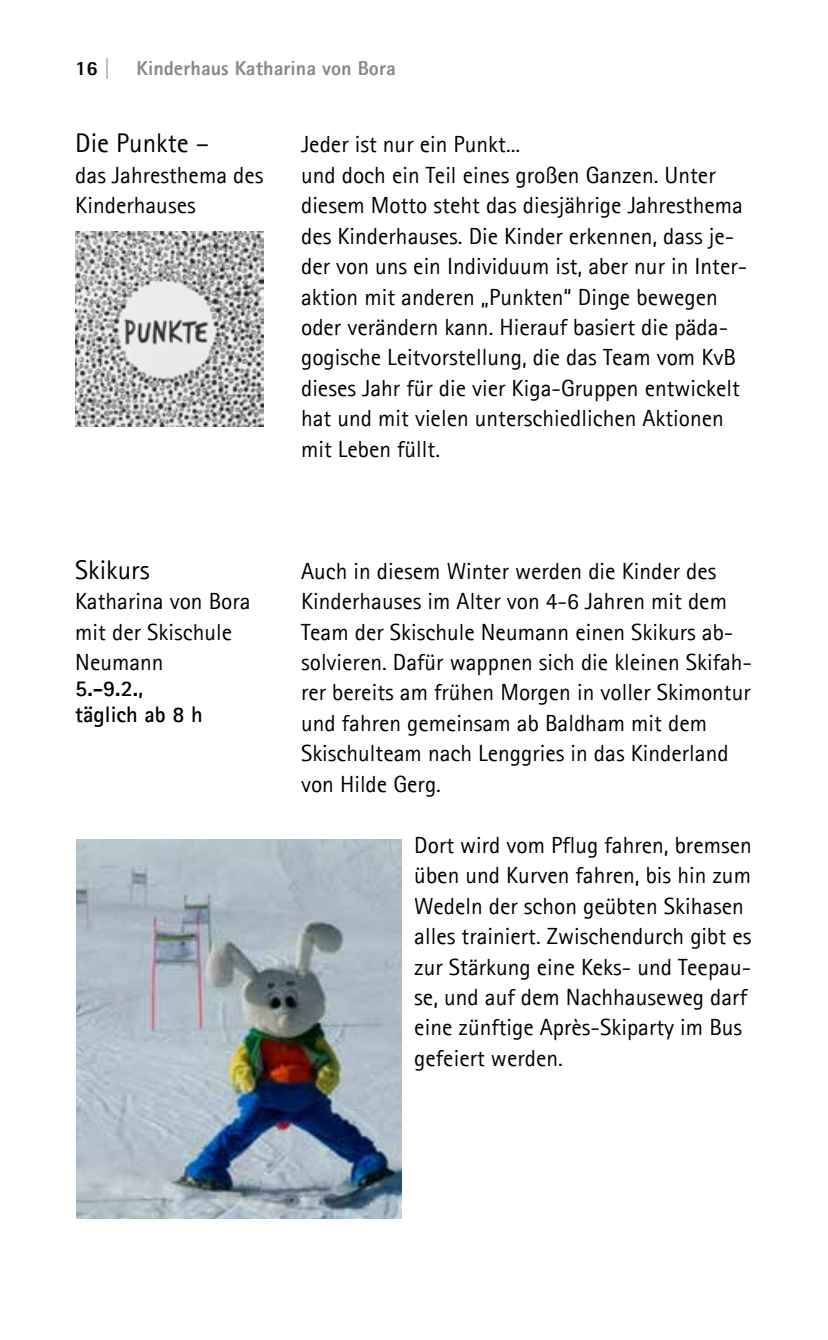
<style>
.page{position:relative;width:828px;height:1340px;background:#fff}
.page>*{position:absolute;margin:0;border:0;box-sizing:border-box;transform-origin:0 0}
.t1{font:27px "Agfa Rotis Sans Serif";color:#000}
.t2{font:23.4px/30.4px "Agfa Rotis Sans Serif";color:#000}
.t3{font:700 22.5px/25.9px "Agfa Rotis Sans Serif";color:#000}
.t4{font:800 20.25px "Agfa Rotis Sans Serif";color:#87888a}
.t5{font:800 20.25px "Agfa Rotis Sans Serif";color:#000}
.s1{color:#87888a}
</style>
<div class="page">
<img style="left:75px;top:232px;width:188px;height:194px">
<img style="left:76px;top:839px;width:325px;height:379px">
<p class="t5" style="left:75px;top:55px;width:37px">16 <span class="s1">|</span></p>
<p class="t4" style="left:136px;top:55px;width:261px">Kinderhaus Katharina von Bora</p>
<p class="t1" style="left:75px;top:127px;width:135px">Die Punkte –</p>
<p class="t2" style="left:75px;top:159px;width:190px">das Jahresthema des<br>Kinderhauses</p>
<p class="t2" style="left:301px;top:129px;width:448px">Jeder ist nur ein Punkt...<br>und doch ein Teil eines großen Ganzen. Unter diesem Motto steht das diesjährige Jahresthema des Kinderhauses. Die Kinder erkennen, dass je&shy;der von uns ein Individuum ist, aber nur in Inter&shy;aktion mit anderen „Punkten“ Dinge bewegen oder verändern kann. Hierauf basiert die päda&shy;gogische Leitvorstellung, die das Team vom KvB dieses Jahr für die vier Kiga-Gruppen entwickelt hat und mit vielen unterschiedlichen Aktionen mit Leben füllt.</p>
<p class="t1" style="left:75px;top:553px;width:76px">Skikurs</p>
<p class="t2" style="left:75px;top:586px;width:177px">Katharina von Bora mit der Skischule<br>Neumann</p>
<p class="t3" style="left:75px;top:675px;width:129px">5.-9.2., täglich ab 8 h</p>
<p class="t2" style="left:301px;top:555px;width:452px">Auch in diesem Winter werden die Kinder des Kinderhauses im Alter von 4-6 Jahren mit dem Team der Skischule Neumann einen Skikurs ab&shy;solvieren. Dafür wappnen sich die kleinen Skifah&shy;rer bereits am frühen Morgen in voller Skimontur und fahren gemeinsam ab Baldham mit dem Skischulteam nach Lenggries in das Kinderland von Hilde Gerg.</p>
<p class="t2" style="left:414px;top:829px;width:339px">Dort wird vom Pflug fahren, bremsen üben und Kurven fahren, bis hin zum Wedeln der schon geübten Skihasen alles trainiert. Zwischendurch gibt es zur Stärkung eine Keks- und Teepau&shy;se, und auf dem Nachhauseweg darf eine zünftige Après-Skiparty im Bus gefeiert werden.</p>
</div>
